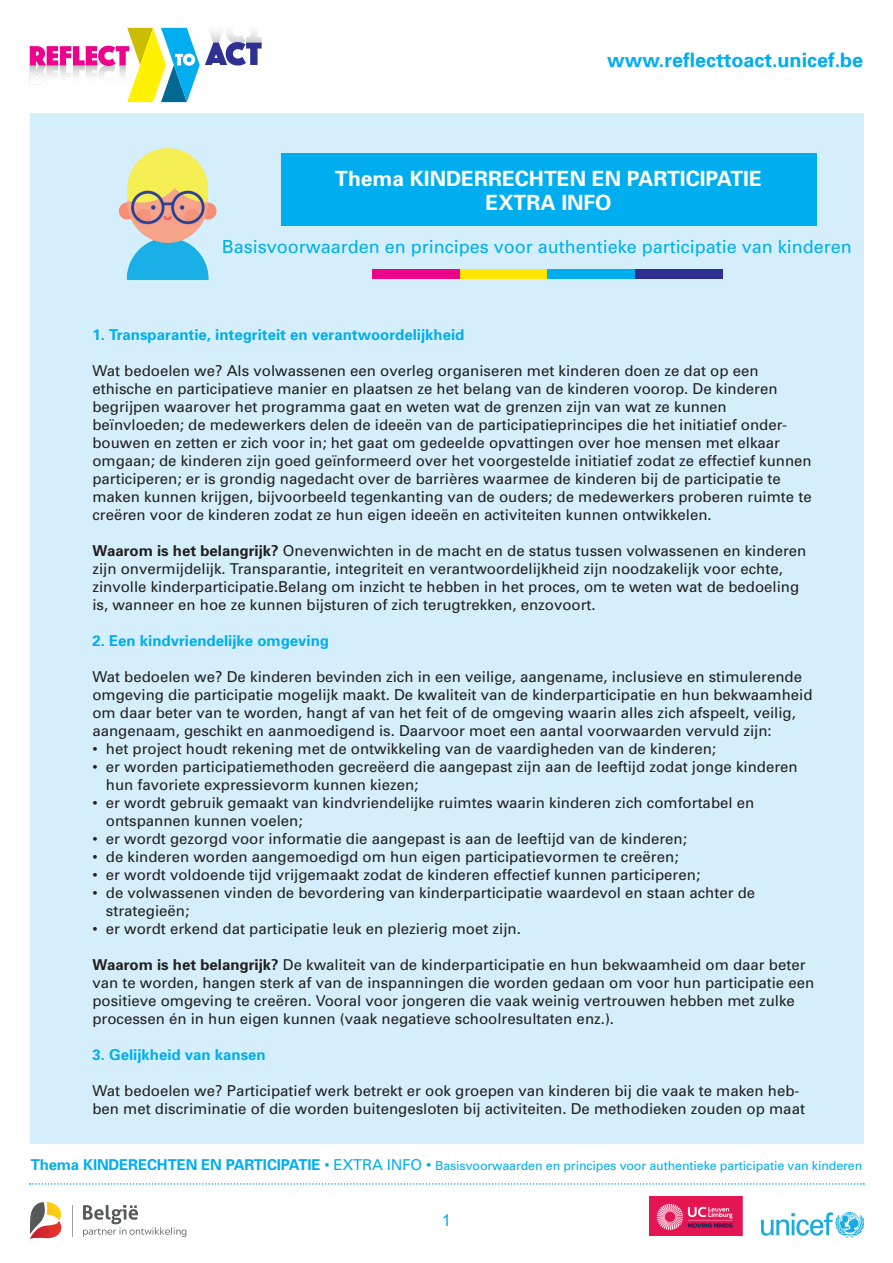
<style>
.page{position:relative;width:893px;height:1263px;background:#fff}
.page>*{position:absolute;margin:0;border:0;box-sizing:border-box;transform-origin:0 0}
.t1{font:700 21px/24px "Univers";color:#fff;text-align:center}
.t2{font:700 19.8px "Univers";color:#00aeef}
.t3{font:18px "Univers";color:#00aeef}
.t4{font:16.5px "Arial";color:#00aeef}
.t5{font:15px/18px "Univers";color:#231f20}
.t6{font:700 15px "Univers";color:#00aeef}
.t7{font:12.45px "Univers";letter-spacing:-.01em;color:#00aeef}
.s1{font-weight:700}
.s2{font-weight:700;font-size:15px}
.s3{font-size:15px}
</style>
<div class="page">
<div style="left:30px;top:113px;width:833px;height:1031px;background:#d4effb"></div>
<svg style="left:30px;top:27px;width:232px;height:75px"></svg>
<img style="left:761px;top:1212px;width:102px;height:25px">
<svg style="left:83px;top:1205px;width:103px;height:32px"></svg>
<hr style="left:72px;top:1205px;width:1px;height:32px;background:#9da1a2">
<svg style="left:30px;top:1202px;width:32px;height:37px"></svg>
<img style="left:650px;top:1196px;width:93px;height:39px">
<svg style="left:30px;top:1183px;width:834px;height:2px"></svg>
<div style="left:373px;top:269px;width:92px;height:10px;background:#ed028c"></div>
<div style="left:460px;top:269px;width:91px;height:10px;background:#ffe601"></div>
<div style="left:548px;top:269px;width:88px;height:10px;background:#00aeef"></div>
<div style="left:635px;top:269px;width:87px;height:10px;background:#2e3092"></div>
<div style="left:281px;top:153px;width:535px;height:73px;background:#00aeef"></div>
<img style="left:118px;top:148px;width:99px;height:132px">
<h2 class="t2" style="left:607px;top:48px;width:257px">www.reflecttoact.unicef.be</h2>
<h1 class="t1" style="left:335px;top:166px;width:428px">Thema KINDERRECHTEN EN PARTICIPATIE<br>EXTRA INFO</h1>
<p class="t3" style="left:222px;top:235px;width:632px">Basisvoorwaarden en principes voor authentieke participatie van kinderen</p>
<p class="t6" style="left:92px;top:325px;width:374px">1. Transparantie, integriteit en verantwoordelijkheid</p>
<p class="t5" style="left:92px;top:361px;width:721px">Wat bedoelen we? Als volwassenen een overleg organiseren met kinderen doen ze dat op een ethische en participatieve manier en plaatsen ze het belang van de kinderen voorop. De kinderen begrijpen waarover het programma gaat en weten wat de grenzen zijn van wat ze kunnen beïnvloeden; de medewerkers delen de ideeën van de participatieprincipes die het initiatief onder&shy;bouwen en zetten er zich voor in; het gaat om gedeelde opvattingen over hoe mensen met elkaar omgaan; de kinderen zijn goed geïnformeerd over het voorgestelde initiatief zodat ze effectief kunnen participeren; er is grondig nagedacht over de barrières waarmee de kinderen bij de participatie te maken kunnen krijgen, bijvoorbeeld tegenkanting van de ouders; de medewerkers proberen ruimte te creëren voor de kinderen zodat ze hun eigen ideeën en activiteiten kunnen ontwikkelen.</p>
<p class="t5" style="left:92px;top:541px;width:716px"><span class="s1">Waarom is het belangrijk?</span> Onevenwichten in de macht en de status tussen volwassenen en kinderen zijn onvermijdelijk. Transparantie, integriteit en verantwoordelijkheid zijn noodzakelijk voor echte, zinvolle kinderparticipatie.Belang om inzicht te hebben in het proces, om te weten wat de bedoeling is, wanneer en hoe ze kunnen bijsturen of zich terugtrekken, enzovoort.</p>
<p class="t6" style="left:92px;top:631px;width:238px">2. Een kindvriendelijke omgeving</p>
<p class="t5" style="left:92px;top:667px;width:722px">Wat bedoelen we? De kinderen bevinden zich in een veilige, aangename, inclusieve en stimulerende omgeving die participatie mogelijk maakt. De kwaliteit van de kinderparticipatie en hun bekwaamheid om daar beter van te worden, hangt af van het feit of de omgeving waarin alles zich afspeelt, veilig, aangenaam, geschikt en aanmoedigend is. Daarvoor moet een aantal voorwaarden vervuld zijn:</p>
<p class="t5" style="left:92px;top:739px;width:625px">• het project houdt rekening met de ontwikkeling van de vaardigheden van de kinderen;</p>
<p class="t5" style="left:106px;top:757px;width:693px;text-indent:-14px">• er worden participatiemethoden gecreëerd die aangepast zijn aan de leeftijd zodat jonge kinderen hun favoriete expressievorm kunnen kiezen;</p>
<p class="t5" style="left:106px;top:793px;width:650px;text-indent:-14px">• er wordt gebruik gemaakt van kindvriendelijke ruimtes waarin kinderen zich comfortabel en ontspannen kunnen voelen;</p>
<p class="t5" style="left:92px;top:829px;width:596px">• er wordt gezorgd voor informatie die aangepast is aan de leeftijd van de kinderen;</p>
<p class="t5" style="left:92px;top:847px;width:588px">• de kinderen worden aangemoedigd om hun eigen participatievormen te creëren;</p>
<p class="t5" style="left:92px;top:865px;width:609px">• er wordt voldoende tijd vrijgemaakt zodat de kinderen effectief kunnen participeren;</p>
<p class="t5" style="left:106px;top:883px;width:651px;text-indent:-14px">• de volwassenen vinden de bevordering van kinderparticipatie waardevol en staan achter de strategieën;</p>
<p class="t5" style="left:92px;top:919px;width:430px">• er wordt erkend dat participatie leuk en plezierig moet zijn.</p>
<p class="t5" style="left:92px;top:955px;width:723px"><span class="s1">Waarom is het belangrijk?</span> De kwaliteit van de kinderparticipatie en hun bekwaamheid om daar beter van te worden, hangen sterk af van de inspanningen die worden gedaan om voor hun participatie een positieve omgeving te creëren. Vooral voor jongeren die vaak weinig vertrouwen hebben met zulke processen én in hun eigen kunnen (vaak negatieve schoolresultaten enz.).</p>
<p class="t6" style="left:92px;top:1045px;width:175px">3. Gelijkheid van kansen</p>
<p class="t5" style="left:92px;top:1081px;width:714px">Wat bedoelen we? Participatief werk betrekt er ook groepen van kinderen bij die vaak te maken heb&shy;ben met discriminatie of die worden buitengesloten bij activiteiten. De methodieken zouden op maat</p>
<p class="t7" style="left:31px;top:1158px;width:833px"><span class="s2">Thema KINDERECHTEN EN PARTICIPATIE</span> <span class="s3">• EXTRA INFO •</span> Basisvoorwaarden en principes voor authentieke participatie van kinderen</p>
<p class="t4" style="left:442px;top:1209px;width:11px">1</p>
</div>
